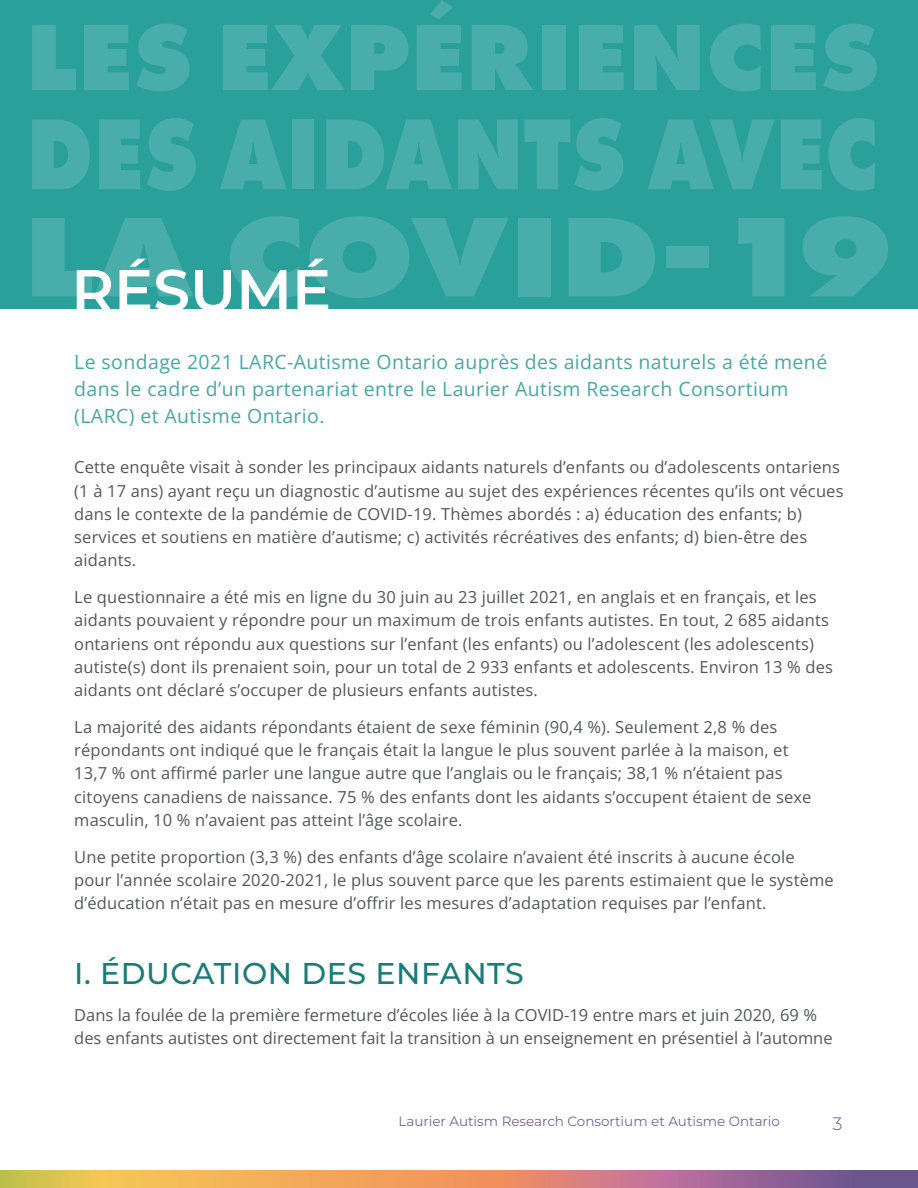
<style>
.page{position:relative;width:918px;height:1188px;background:#fff}
.page>*{position:absolute;margin:0;border:0;box-sizing:border-box;transform-origin:0 0}
._1_TITLE_WHITE_HEADI{font:100 58.5px "Montserrat";color:#fff}
._2_Title_Teal{font:100 30px "Montserrat";letter-spacing:.02em;color:#1a7c78}
.intro_colour_blue{font:19.5px/27px "Open Sans";letter-spacing:.02em;color:#47a7a3}
.t1{font:100 18px "Montserrat";color:#6b558e}
.BODY{font:16.5px/23.2px "Open Sans";letter-spacing:.01em;color:#545557}
.t2{font:100 13.5px "Montserrat";color:#786297}
</style>
<div class="page">
<svg style="left:0;top:1170px;width:918px;height:18px;background:#ce9170"></svg>
<div style="left:0;top:0;width:918px;height:309px;background:#2aa09b"></div>
<svg style="left:32px;top:25px;width:44px;height:65px"></svg>
<svg style="left:84px;top:25px;width:45px;height:65px;background:#45aca7"></svg>
<svg style="left:136px;top:24px;width:54px;height:67px"></svg>
<svg style="left:223px;top:25px;width:121px;height:65px"></svg>
<svg style="left:351px;top:25px;width:57px;height:65px"></svg>
<svg style="left:417px;top:0;width:45px;height:90px"></svg>
<svg style="left:472px;top:25px;width:61px;height:65px"></svg>
<div style="left:542px;top:25px;width:24px;height:65px;background:#49aea9"></div>
<svg style="left:579px;top:25px;width:45px;height:65px;background:#45aca7"></svg>
<svg style="left:634px;top:25px;width:66px;height:65px"></svg>
<svg style="left:710px;top:24px;width:51px;height:67px"></svg>
<svg style="left:771px;top:25px;width:45px;height:65px;background:#45aca7"></svg>
<svg style="left:823px;top:24px;width:54px;height:67px"></svg>
<svg style="left:32px;top:120px;width:58px;height:69px"></svg>
<svg style="left:99px;top:120px;width:41px;height:69px;background:#45aca7"></svg>
<svg style="left:147px;top:118px;width:49px;height:73px"></svg>
<svg style="left:220px;top:120px;width:66px;height:69px"></svg>
<div style="left:292px;top:120px;width:22px;height:69px;background:#49aea9"></div>
<svg style="left:326px;top:120px;width:126px;height:69px"></svg>
<svg style="left:458px;top:120px;width:60px;height:69px"></svg>
<svg style="left:525px;top:118px;width:98px;height:73px"></svg>
<svg style="left:648px;top:120px;width:127px;height:69px"></svg>
<svg style="left:781px;top:120px;width:41px;height:69px;background:#45aca7"></svg>
<svg style="left:828px;top:118px;width:47px;height:73px"></svg>
<svg style="left:32px;top:218px;width:161px;height:78px"></svg>
<svg style="left:230px;top:216px;width:70px;height:82px"></svg>
<svg style="left:310px;top:216px;width:199px;height:82px"></svg>
<div style="left:518px;top:218px;width:32px;height:78px;background:#49aea9"></div>
<svg style="left:568px;top:218px;width:87px;height:78px"></svg>
<div style="left:667px;top:247px;width:42px;height:21px;background:#49aea9"></div>
<svg style="left:738px;top:218px;width:47px;height:78px"></svg>
<svg style="left:802px;top:216px;width:86px;height:80px"></svg>
<p class="_1_TITLE_WHITE_HEADI" style="left:71px;top:251px;width:261px">RÉSUMÉ</p>
<p class="intro_colour_blue" style="left:74px;top:348px;width:755px">Le sondage 2021 LARC-Autisme Ontario auprès des aidants naturels a été mené dans le cadre d’un partenariat entre le Laurier Autism Research Consortium (LARC) et Autisme Ontario.</p>
<p class="BODY" style="left:74px;top:455px;width:771px">Cette enquête visait à sonder les principaux aidants naturels d’enfants ou d’adolescents ontariens (1 à 17 ans) ayant reçu un diagnostic d’autisme au sujet des expériences récentes qu’ils ont vécues dans le contexte de la pandémie de COVID-19. Thèmes abordés : a) éducation des enfants; b) services et soutiens en matière d’autisme; c) activités récréatives des enfants; d) bien-être des aidants.</p>
<p class="BODY" style="left:74px;top:585px;width:760px">Le questionnaire a été mis en ligne du 30 juin au 23 juillet 2021, en anglais et en français, et les aidants pouvaient y répondre pour un maximum de trois enfants autistes. En tout, 2 685 aidants ontariens ont répondu aux questions sur l’enfant (les enfants) ou l’adolescent (les adolescents) autiste(s) dont ils prenaient soin, pour un total de 2 933 enfants et adolescents. Environ 13 % des aidants ont déclaré s’occuper de plusieurs enfants autistes.</p>
<p class="BODY" style="left:74px;top:715px;width:739px">La majorité des aidants répondants étaient de sexe féminin (90,4 %). Seulement 2,8 % des répondants ont indiqué que le français était la langue le plus souvent parlée à la maison, et 13,7 % ont affirmé parler une langue autre que l’anglais ou le français; 38,1 % n’étaient pas citoyens canadiens de naissance. 75 % des enfants dont les aidants s’occupent étaient de sexe masculin, 10 % n’avaient pas atteint l’âge scolaire.</p>
<p class="BODY" style="left:74px;top:845px;width:761px">Une petite proportion (3,3 %) des enfants d’âge scolaire n’avaient été inscrits à aucune école pour l’année scolaire 2020-2021, le plus souvent parce que les parents estimaient que le système d’éducation n’était pas en mesure d’offrir les mesures d’adaptation requises par l’enfant.</p>
<p class="_2_Title_Teal" style="left:74px;top:953px;width:451px">I. ÉDUCATION DES ENFANTS</p>
<p class="BODY" style="left:74px;top:1003px;width:760px">Dans la foulée de la première fermeture d’écoles liée à la COVID-19 entre mars et juin 2020, 69 % des enfants autistes ont directement fait la transition à un enseignement en présentiel à l’automne</p>
<p class="t2" style="left:399px;top:1112px;width:383px">Laurier Autism Research Consortium et Autisme Ontario</p>
<p class="t1" style="left:832px;top:1112px;width:12px">3</p>
</div>
